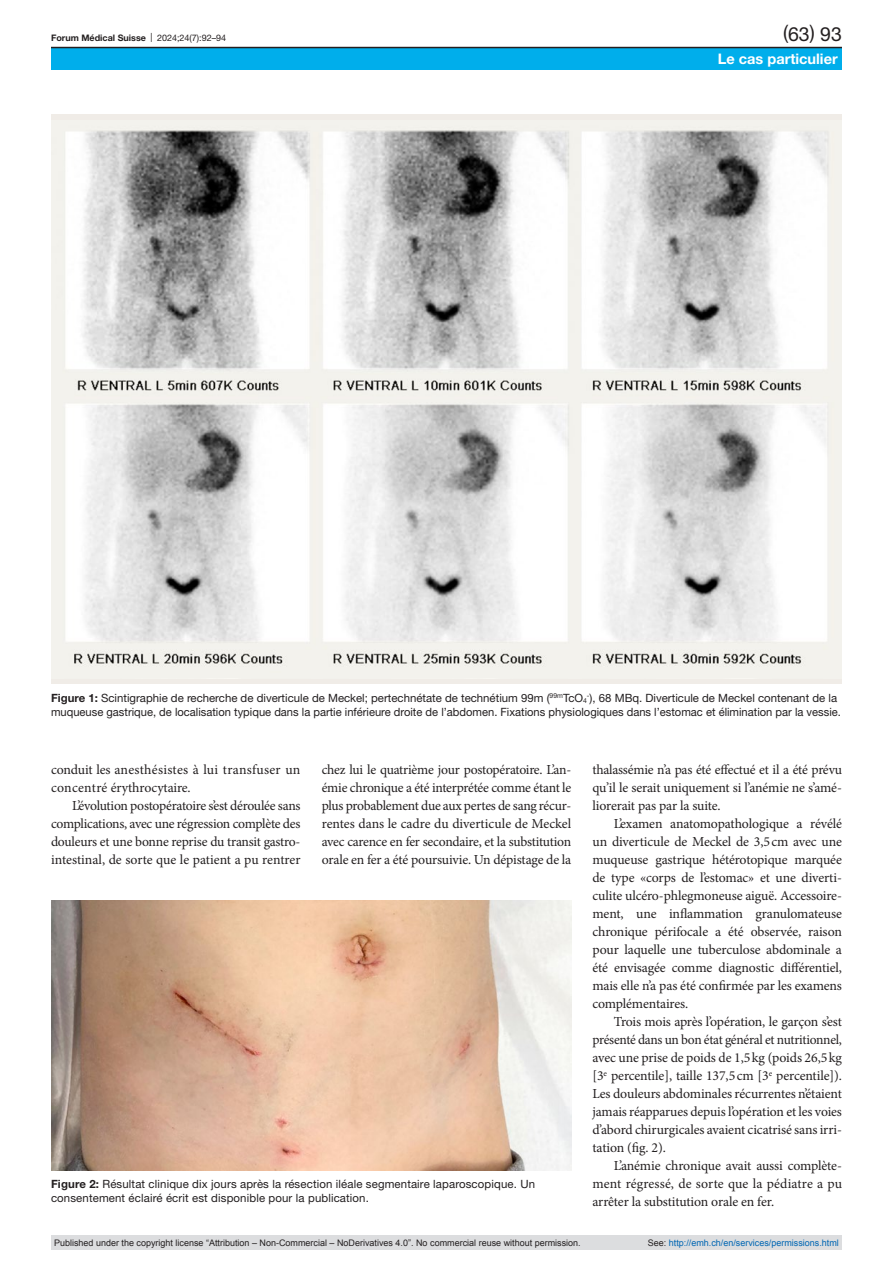
<style>
.page{position:relative;width:893px;height:1263px;background:#fff}
.page>*{position:absolute;margin:0;border:0;box-sizing:border-box;transform-origin:0 0}
.t1{font:19.5px "Helvetica Neue LT Pro";color:#231f20}
.t2{font:700 14.55px "Helvetica Neue LT Pro";color:#fff}
.paragraph-indent{font:13.8px/18px "Minion Pro";letter-spacing:-.01em;color:#231f20;text-align:justify}
.paragraph{font:13.8px/18px "Minion Pro";letter-spacing:.01em;color:#231f20}
.figure-caption{font:11.4px/14.2px "Helvetica Neue LT Pro";color:#231f20}
.t3{font:9px "Arial";color:#231f20}
.t4{font:9px "Arial";color:#0066b3}
.t5{font:700 9px "Helvetica Neue LT Pro";color:#231f20}
.s1{font-weight:400}
.s2{font-weight:700}
.s3{color:#231f20}
</style>
<div class="page">
<img style="left:51px;top:120px;width:791px;height:559px">
<img style="left:51px;top:900px;width:520px;height:270px">
<div style="left:51px;top:47px;width:791px;height:23px;background:#00aeeb"></div>
<hr style="left:51px;top:47px;width:791px;height:1px;background:#231f20">
<div style="left:51px;top:1235px;width:791px;height:15px;background:#dcdddf"></div>
<p class="t5" style="left:51px;top:32px;width:177px">Forum Médical Suisse <span class="s1">| 2024;24(7):92–94</span></p>
<h1 class="t1" style="left:783px;top:22px;width:60px">(63) 93</h1>
<p class="t2" style="left:718px;top:49px;width:121px">Le cas particulier</p>
<p class="figure-caption" style="left:51px;top:691px;width:791px"><span class="s2">Figure 1:</span> Scintigraphie de recherche de diverticule de Meckel; pertechnétate de technétium 99m (<sup>99m</sup>TcO<sub>4</sub><sup>-</sup>), 68 MBq. Diverticule de Meckel contenant de la muqueuse gastrique, de localisation typique dans la partie inférieure droite de l’abdomen. Fixations physiologiques dans l’estomac et élimination par la vessie.</p>
<p class="paragraph" style="left:51px;top:761px;width:251px">conduit les anesthésistes à lui transfuser un concentré érythrocytaire.</p>
<p class="paragraph-indent" style="left:51px;top:797px;width:251px;text-indent:21px">L’évolution postopératoire s’est déroulée sans complications, avec une régression complète des douleurs et une bonne reprise du transit gastro&shy;intestinal, de sorte que le patient a pu rentrer</p>
<p class="paragraph-indent" style="left:322px;top:761px;width:251px">chez lui le quatrième jour postopératoire. L’an&shy;émie chronique a été interprétée comme étant le plus probablement due aux pertes de sang récur&shy;rentes dans le cadre du diverticule de Meckel avec carence en fer secondaire, et la substitution orale en fer a été poursuivie. Un dépistage de la</p>
<p class="paragraph-indent" style="left:592px;top:761px;width:251px">thalassémie n’a pas été effectué et il a été prévu qu’il le serait uniquement si l’anémie ne s’amé&shy;liorerait pas par la suite.</p>
<p class="paragraph-indent" style="left:592px;top:815px;width:251px;text-indent:21px">L’examen anatomopathologique a révélé un diverticule de Meckel de 3,5cm avec une muqueuse gastrique hétérotopique marquée de type «corps de l’estomac» et une diverti&shy;culite ulcéro-phlegmoneuse aiguë. Accessoire&shy;ment, une inflammation granulomateuse chronique périfocale a été observée, raison pour laquelle une tuberculose abdominale a été envisagée comme diagnostic différentiel, mais elle n’a pas été confirmée par les examens complémentaires.</p>
<p class="paragraph-indent" style="left:592px;top:1013px;width:251px;text-indent:21px">Trois mois après l’opération, le garçon s’est présenté dans un bon état général et nutritionnel, avec une prise de poids de 1,5kg (poids 26,5kg [3<sup>e</sup> percentile], taille 137,5cm [3<sup>e</sup> percentile]).<br>Les douleurs abdominales récurrentes n’étaient jamais réapparues depuis l’opération et les voies d’abord chirurgicales avaient cicatrisé sans irri&shy;tation (fig. 2).</p>
<p class="paragraph-indent" style="left:592px;top:1157px;width:251px;text-indent:21px">L’anémie chronique avait aussi complète&shy;ment régressé, de sorte que la pédiatre a pu arrêter la substitution orale en fer.</p>
<p class="figure-caption" style="left:51px;top:1177px;width:485px"><span class="s2">Figure 2:</span> Résultat clinique dix jours après la résection iléale segmentaire laparoscopique. Un consentement éclairé écrit est disponible pour la publication.</p>
<p class="t3" style="left:54px;top:1237px;width:528px">Published under the copyright license “Attribution – Non-Commercial – NoDerivatives 4.0”. No commercial reuse without permission.</p>
<p class="t4" style="left:648px;top:1237px;width:193px"><span class="s3">See:</span> http://emh.ch/en/services/permissions.html</p>
</div>
